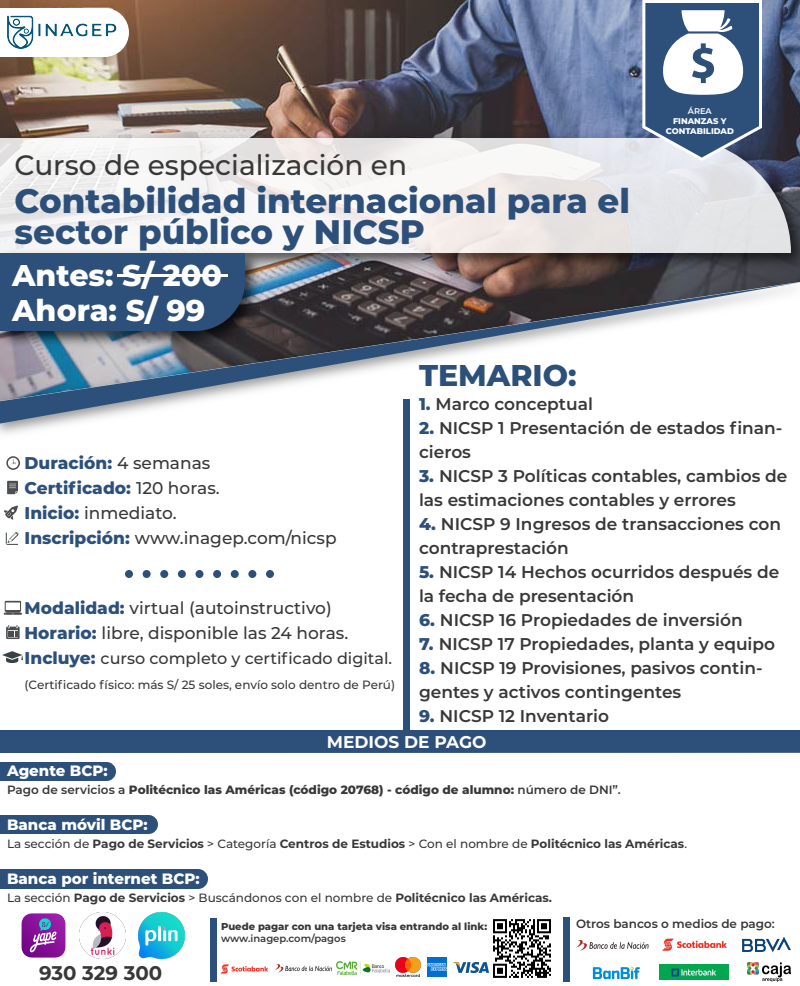
<style>
.page{position:relative;width:800px;height:986px;background:#fff}
.page>*{position:absolute;margin:0;border:0;box-sizing:border-box;transform-origin:0 0}
.t1{font:800 34px/31px "Montserrat";color:#2d507a}
.t2{font:800 30px/35px "Montserrat";color:#fff}
.t3{font:800 30px "Montserrat";color:#2d507a}
.t4{font:500 28px "Montserrat";color:#383838}
.t5{font:700 19.8px "Montserrat";color:#383838}
.t6{font:600 17px/24px "Montserrat";color:#383838}
.t7{font:500 17px/25px "Montserrat";color:#383838}
.t8{font:700 17px "Montserrat";color:#fff}
.t9{font:500 16px "Montserrat";color:#383838}
.t10{font:800 15px "Montserrat";color:#fff}
.t11{font:700 12px "Montserrat";color:#383838}
.t12{font:800 12px "Montserrat";color:#383838}
.t13{font:500 12px "Montserrat";color:#383838}
.t14{font:600 12px "Montserrat";color:#383838}
.t15{font:800 10px "Montserrat";color:#383838}
.t16{font:600 10px "Montserrat";color:#383838}
.t17{font:800 8.3px/9.9px "Montserrat";color:#fff;text-align:center}
.t18{font:600 8.3px "Montserrat";color:#fff}
.s1{font-weight:800;color:#2d507a}
.s2{font-weight:800;font-size:17px;color:#2d507a}
.s3{font-weight:600}
.s4{font-weight:500}
</style>
<div class="page">
<img style="left:0;top:0;width:800px;height:130px">
<img style="left:0;top:275px;width:800px;height:159px">
<svg style="left:0;top:282px;width:800px;height:142px"></svg>
<svg style="left:124px;top:8px;width:5px;height:49px"></svg>
<img style="left:0;top:0;width:124px;height:94px">
<img style="left:0;top:130px;width:800px;height:145px">
<svg style="left:0;top:138px;width:791px;height:115px"></svg>
<div style="left:403px;top:399px;width:7px;height:331px;background:#2d507a"></div>
<div style="left:125px;top:570px;width:8px;height:8px;background:#2d507a;border-radius:50%"></div>
<div style="left:143px;top:570px;width:8px;height:8px;background:#2d507a;border-radius:50%"></div>
<div style="left:160px;top:570px;width:8px;height:8px;background:#2d507a;border-radius:50%"></div>
<div style="left:178px;top:570px;width:8px;height:8px;background:#2d507a;border-radius:50%"></div>
<div style="left:196px;top:570px;width:8px;height:8px;background:#2d507a;border-radius:50%"></div>
<div style="left:231px;top:570px;width:8px;height:8px;background:#2d507a;border-radius:50%"></div>
<div style="left:248px;top:570px;width:8px;height:8px;background:#2d507a;border-radius:50%"></div>
<div style="left:266px;top:570px;width:8px;height:8px;background:#2d507a;border-radius:50%"></div>
<div style="left:213px;top:570px;width:8px;height:8px;background:#2d507a;border-radius:50%"></div>
<svg style="left:642px;top:0;width:120px;height:161px"></svg>
<div style="left:0;top:730px;width:800px;height:23px;background:#2d507a"></div>
<img style="left:0;top:245px;width:267px;height:108px">
<div style="left:0;top:253px;width:245px;height:78px;background:#2d507a"></div>
<hr style="left:117px;top:274px;width:111px;height:3px;background:#fff">
<svg style="left:6px;top:456px;width:14px;height:14px"></svg>
<svg style="left:7px;top:481px;width:11px;height:13px"></svg>
<svg style="left:4px;top:506px;width:14px;height:14px"></svg>
<svg style="left:6px;top:532px;width:13px;height:13px"></svg>
<svg style="left:4px;top:601px;width:18px;height:14px"></svg>
<svg style="left:6px;top:625px;width:14px;height:14px"></svg>
<svg style="left:2px;top:651px;width:21px;height:12px"></svg>
<div style="left:0;top:762px;width:116px;height:19px;background:#2d507a"></div>
<div style="left:0;top:815px;width:158px;height:19px;background:#2d507a"></div>
<div style="left:0;top:869px;width:208px;height:20px;background:#2d507a"></div>
<img style="left:488px;top:919px;width:63px;height:59px">
<img style="left:395px;top:957px;width:25px;height:20px">
<img style="left:427px;top:957px;width:19px;height:19px">
<div style="left:210px;top:918px;width:7px;height:64px;background:#2d507a"></div>
<div style="left:563px;top:917px;width:7px;height:65px;background:#2d507a"></div>
<img style="left:220px;top:964px;width:48px;height:10px">
<img style="left:275px;top:964px;width:57px;height:9px">
<img style="left:337px;top:961px;width:53px;height:14px">
<img style="left:453px;top:962px;width:35px;height:11px">
<img style="left:660px;top:965px;width:68px;height:14px">
<img style="left:662px;top:938px;width:65px;height:13px">
<img style="left:743px;top:938px;width:47px;height:14px">
<img style="left:576px;top:940px;width:73px;height:11px">
<img style="left:592px;top:966px;width:48px;height:14px">
<img style="left:748px;top:963px;width:42px;height:18px">
<img style="left:21px;top:913px;width:45px;height:45px">
<img style="left:138px;top:912px;width:47px;height:47px">
<img style="left:79px;top:912px;width:47px;height:47px">
<h3 class="t4" style="left:15px;top:145px;width:394px">Curso de especialización en</h3>
<h1 class="t1" style="left:15px;top:183px;width:617px">Contabilidad internacional para el sector público y NICSP</h1>
<h2 class="t2" style="left:12px;top:256px;width:211px">Antes: S/ 200<br>Ahora: S/ 99</h2>
<p class="t18" style="left:688px;top:106px;width:25px">ÁREA</p>
<p class="t17" style="left:666px;top:116px;width:70px">FINANZAS Y<br>CONTABILIDAD</p>
<p class="t7" style="left:25px;top:449px;width:314px"><span class="s1">Duración:</span> 4 semanas<br><span class="s1">Certificado:</span> 120 horas.<br><span class="s1">Inicio:</span> inmediato.<br><span class="s1">Inscripción:</span> www.inagep.com/nicsp</p>
<p class="t7" style="left:25px;top:595px;width:325px"><span class="s1">Modalidad:</span> virtual (autoinstructivo)<br><span class="s1">Horario:</span> libre, disponible las 24 horas.</p>
<p class="t9" style="left:25px;top:647px;width:369px"><span class="s2">Incluye:</span> curso completo y certificado digital.</p>
<p class="t13" style="left:25px;top:676px;width:372px">(Certificado físico: más S/ 25 soles, envío solo dentro de Perú)</p>
<h2 class="t3" style="left:419px;top:354px;width:159px">TEMARIO:</h2>
<p class="t6" style="left:419px;top:391px;width:175px"><span class="s1">1.</span> Marco conceptual</p>
<p class="t6" style="left:419px;top:415px;width:365px"><span class="s1">2.</span> NICSP 1 Presentación de estados finan&shy;cieros</p>
<p class="t6" style="left:419px;top:463px;width:370px"><span class="s1">3.</span> NICSP 3 Políticas contables, cambios de las estimaciones contables y errores</p>
<p class="t6" style="left:419px;top:511px;width:364px"><span class="s1">4.</span> NICSP 9 Ingresos de transacciones con contraprestación</p>
<p class="t6" style="left:419px;top:559px;width:362px"><span class="s1">5.</span> NICSP 14 Hechos ocurridos después de la fecha de presentación</p>
<p class="t6" style="left:419px;top:608px;width:325px"><span class="s1">6.</span> NICSP 16 Propiedades de inversión</p>
<p class="t6" style="left:419px;top:632px;width:358px"><span class="s1">7.</span> NICSP 17 Propiedades, planta y equipo</p>
<p class="t6" style="left:419px;top:656px;width:345px"><span class="s1">8.</span> NICSP 19 Provisiones, pasivos contin&shy;gentes y activos contingentes</p>
<p class="t6" style="left:419px;top:704px;width:191px"><span class="s1">9.</span> NICSP 12 Inventario</p>
<p class="t8" style="left:327px;top:729px;width:161px">MEDIOS DE PAGO</p>
<p class="t10" style="left:7px;top:760px;width:102px">Agente BCP:</p>
<p class="t12" style="left:7px;top:781px;width:615px"><span class="s3">Pago de servicios a</span> Politécnico las Américas (código 20768) - código de alumno: <span class="s3">número de DNI”.</span></p>
<p class="t10" style="left:7px;top:814px;width:142px">Banca móvil BCP:</p>
<p class="t11" style="left:7px;top:835px;width:682px"><span class="s4">La sección de</span> Pago de Servicios <span class="s4">&gt; Categoría</span> Centros de Estudios <span class="s4">&gt; Con el nombre de</span> Politécnico las Américas<span class="s4">.</span></p>
<p class="t10" style="left:7px;top:868px;width:194px">Banca por internet BCP:</p>
<p class="t11" style="left:7px;top:889px;width:547px"><span class="s4">La sección</span> Pago de Servicios <span class="s4">&gt; Buscándonos con el nombre de</span> Politécnico las Américas.</p>
<p class="t14" style="left:576px;top:916px;width:200px">Otros bancos o medios de pago:</p>
<p class="t15" style="left:221px;top:920px;width:268px">Puede pagar con una tarjeta visa entrando al link:</p>
<p class="t16" style="left:221px;top:932px;width:126px">www.inagep.com/pagos</p>
<p class="t5" style="left:39px;top:959px;width:125px">930 329 300</p>
</div>
